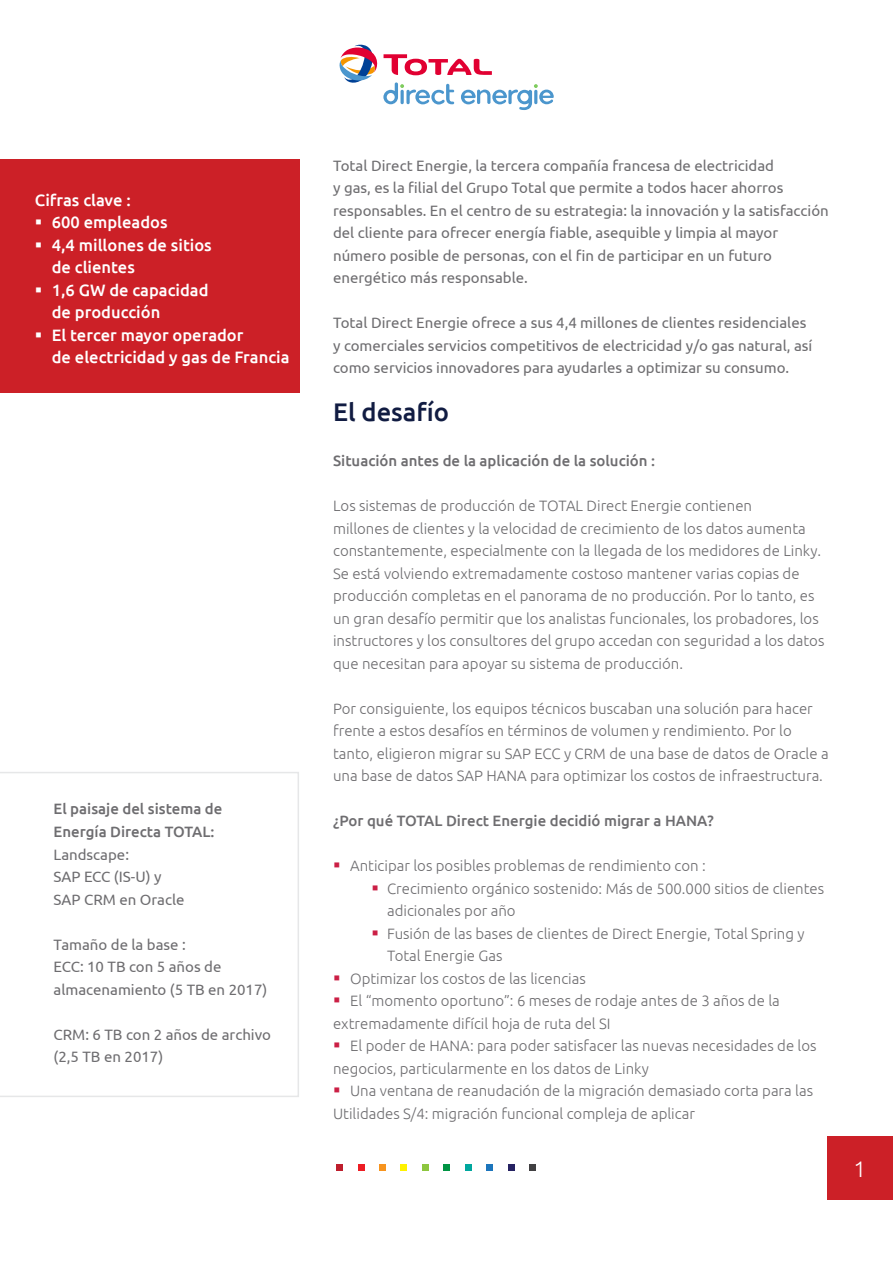
<style>
.page{position:relative;width:893px;height:1263px;background:#fff}
.page>*{position:absolute;margin:0;border:0;box-sizing:border-box;transform-origin:0 0}
.t1{font:500 25.5px "Ubuntu";color:#111c42}
.t2{font:300 22.5px "Ubuntu";color:#fff}
.t3{font:500 16.5px/22.5px "Ubuntu";color:#fff}
.t4{font:300 15px/22.5px "Ubuntu";color:#6e6d70}
.t5{font:15px/22.5px "Ubuntu";color:#6e6d70}
.t6{font:500 15px/22.5px "Ubuntu";color:#6e6d70}
.s1{color:#cb1f45}
</style>
<div class="page">
<div style="left:0;top:159px;width:299px;height:234px;background:#cc2027"></div>
<svg style="left:339px;top:44px;width:215px;height:66px"></svg>
<div style="left:828px;top:1136px;width:65px;height:64px;background:#cc2027"></div>
<div style="left:336px;top:1164px;width:7px;height:7px;background:#be1e2d"></div>
<div style="left:358px;top:1164px;width:6px;height:7px;background:#ed1d24"></div>
<div style="left:379px;top:1164px;width:7px;height:7px;background:#f7941e"></div>
<div style="left:401px;top:1164px;width:6px;height:7px;background:#fff200"></div>
<div style="left:422px;top:1164px;width:7px;height:7px;background:#8dc63f"></div>
<div style="left:443px;top:1164px;width:7px;height:7px;background:#009444"></div>
<div style="left:465px;top:1164px;width:7px;height:7px;background:#00a79e"></div>
<div style="left:486px;top:1164px;width:7px;height:7px;background:#1c75bc"></div>
<div style="left:508px;top:1164px;width:7px;height:7px;background:#262262"></div>
<div style="left:529px;top:1164px;width:7px;height:7px;background:#414042"></div>
<svg style="left:0;top:772px;width:299px;height:325px"></svg>
<p class="t3" style="left:35px;top:188px;width:97px">Cifras clave :</p>
<p class="t3" style="left:35px;top:210px;width:134px">▪ 600 empleados</p>
<p class="t3" style="left:52px;top:233px;width:162px;text-indent:-17px">▪ 4,4 millones de sitios de clientes</p>
<p class="t3" style="left:52px;top:278px;width:158px;text-indent:-17px">▪ 1,6 GW de capacidad de producción</p>
<p class="t3" style="left:52px;top:323px;width:239px;text-indent:-17px">▪ El tercer mayor operador<br>de electricidad y gas de Francia</p>
<p class="t6" style="left:54px;top:797px;width:170px">El paisaje del sistema de<br>Energía Directa TOTAL:</p>
<p class="t5" style="left:54px;top:842px;width:132px">Landscape:<br>SAP ECC (IS-U) y<br>SAP CRM en Oracle</p>
<p class="t5" style="left:54px;top:932px;width:215px">Tamaño de la base :<br>ECC: 10 TB con 5 años de almacenamiento (5 TB en 2017)</p>
<p class="t5" style="left:54px;top:1022px;width:219px">CRM: 6 TB con 2 años de archivo (2,5 TB en 2017)</p>
<p class="t5" style="left:333px;top:154px;width:497px">Total Direct Energie, la tercera compañía francesa de electricidad<br>y gas, es la filial del Grupo Total que permite a todos hacer ahorros responsables. En el centro de su estrategia: la innovación y la satisfacción del cliente para ofrecer energía fiable, asequible y limpia al mayor número posible de personas, con el fin de participar en un futuro energético más responsable.</p>
<p class="t5" style="left:333px;top:311px;width:481px">Total Direct Energie ofrece a sus 4,4 millones de clientes residenciales y comerciales servicios competitivos de electricidad y/o gas natural, así como servicios innovadores para ayudarles a optimizar su consumo.</p>
<h1 class="t1" style="left:333px;top:396px;width:117px">El desafío</h1>
<p class="t6" style="left:333px;top:449px;width:324px">Situación antes de la aplicación de la solución :</p>
<p class="t4" style="left:333px;top:494px;width:493px">Los sistemas de producción de TOTAL Direct Energie contienen<br>millones de clientes y la velocidad de crecimiento de los datos aumenta constantemente, especialmente con la llegada de los medidores de Linky.<br>Se está volviendo extremadamente costoso mantener varias copias de producción completas en el panorama de no producción. Por lo tanto, es un gran desafío permitir que los analistas funcionales, los probadores, los instructores y los consultores del grupo accedan con seguridad a los datos que necesitan para apoyar su sistema de producción.</p>
<p class="t4" style="left:333px;top:697px;width:497px">Por consiguiente, los equipos técnicos buscaban una solución para hacer frente a estos desafíos en términos de volumen y rendimiento. Por lo tanto, eligieron migrar su SAP ECC y CRM de una base de datos de Oracle a una base de datos SAP HANA para optimizar los costos de infraestructura.</p>
<p class="t6" style="left:333px;top:809px;width:382px">¿Por qué TOTAL Direct Energie decidió migrar a HANA?</p>
<p class="t4" style="left:333px;top:854px;width:374px"><span class="s1">▪</span> Anticipar los posibles problemas de rendimiento con :</p>
<p class="t4" style="left:387px;top:877px;width:439px;text-indent:-16px"><span class="s1">▪</span> Crecimiento orgánico sostenido: Más de 500.000 sitios de clientes adicionales por año</p>
<p class="t4" style="left:387px;top:922px;width:419px;text-indent:-16px"><span class="s1">▪</span> Fusión de las bases de clientes de Direct Energie, Total Spring y<br>Total Energie Gas</p>
<p class="t4" style="left:333px;top:967px;width:254px"><span class="s1">▪</span> Optimizar los costos de las licencias</p>
<p class="t4" style="left:333px;top:989px;width:448px"><span class="s1">▪</span> El “momento oportuno”: 6 meses de rodaje antes de 3 años de la extremadamente difícil hoja de ruta del SI</p>
<p class="t4" style="left:333px;top:1034px;width:485px"><span class="s1">▪</span> El poder de HANA: para poder satisfacer las nuevas necesidades de los negocios, particularmente en los datos de Linky</p>
<p class="t4" style="left:333px;top:1079px;width:482px"><span class="s1">▪</span> Una ventana de reanudación de la migración demasiado corta para las<br>Utilidades S/4: migración funcional compleja de aplicar</p>
<h2 class="t2" style="left:853px;top:1156px;width:14px">1</h2>
</div>
